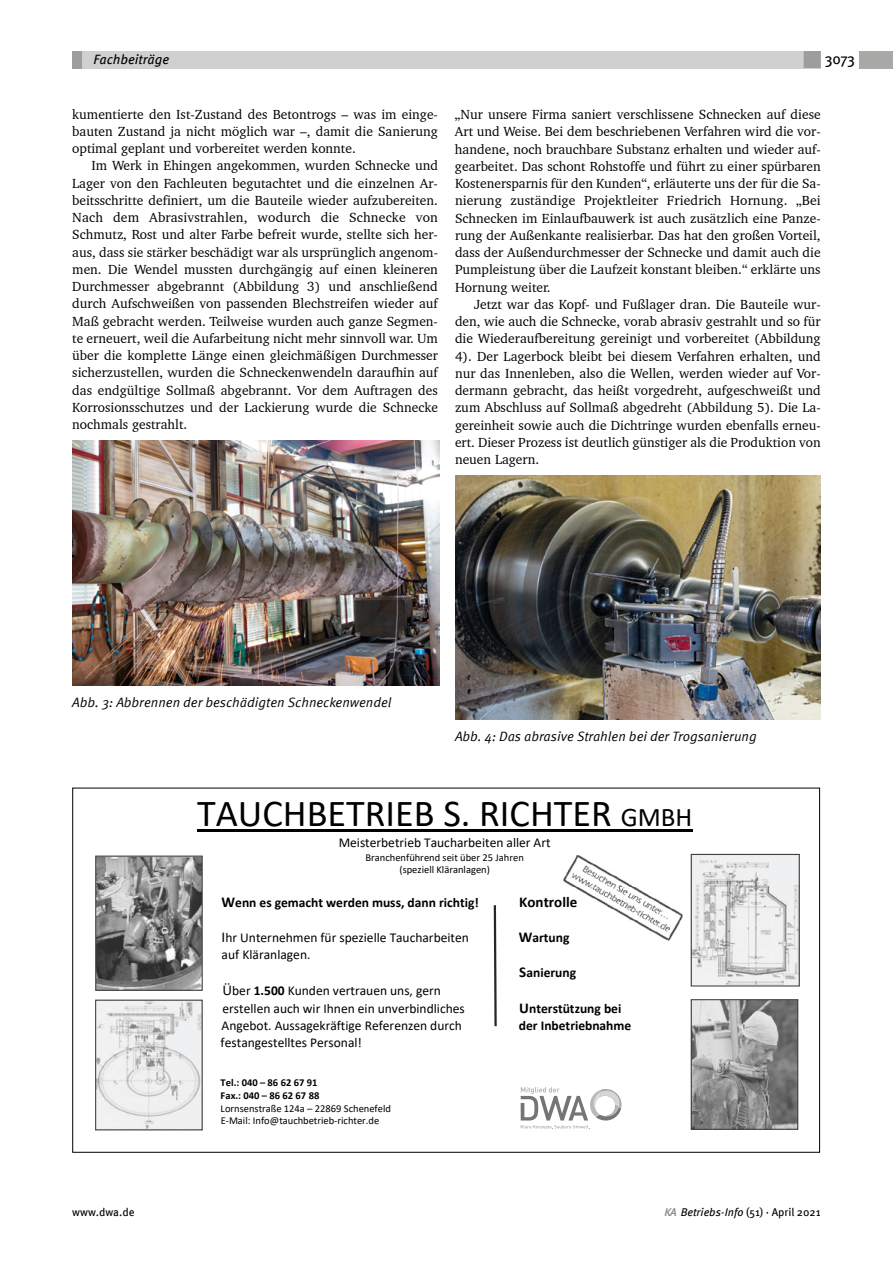
<style>
.page{position:relative;width:893px;height:1263px;background:#fff}
.page>*{position:absolute;margin:0;border:0;box-sizing:border-box;transform-origin:0 0}
.t1{font:38.25px "Calibri";color:#000}
.t2{font:700 15px "Calibri";color:#000}
.t3{font:15px "Meta Pro";color:#000}
.t4{font:13.5px/17.2px "Charter BT";color:#000;text-align:justify}
.t5{font:13.5px/18.3px "Calibri";color:#000}
.t6{font:italic 13.5px "Meta Pro";color:#000}
.t7{font:700 13.5px "Calibri";color:#000}
.t8{font:italic 13.5px "Meta Pro";color:#000}
.t9{font:11.25px "Meta Pro";color:#000}
.t10{font:10.5px/12.8px "Calibri";color:#000}
.t11{font:700 10.5px/12.8px "Calibri";color:#000}
.s1{font-size:27px}
.s2{font-size:15px}
.s3{font-weight:700}
.s4{font-weight:500;font-style:italic;color:#878787}
.s5{font-style:italic}
</style>
<div class="page">
<div style="left:120px;top:51px;width:701px;height:17px;background:#d0d0d0"></div>
<div style="left:804px;top:51px;width:17px;height:17px;background:#9d9d9c"></div>
<div style="left:859px;top:51px;width:34px;height:17px;background:#a8a8a7"></div>
<div style="left:72px;top:51px;width:11px;height:17px;background:#9d9d9c"></div>
<div style="left:83px;top:51px;width:170px;height:17px;background:#d0d0d0"></div>
<img style="left:72px;top:440px;width:367px;height:245px">
<img style="left:455px;top:475px;width:366px;height:244px">
<img style="left:563px;top:855px;width:120px;height:86px">
<hr style="left:197px;top:830px;width:495px;height:2px;background:#000">
<svg style="left:95px;top:999px;width:108px;height:131px"></svg>
<svg style="left:691px;top:854px;width:109px;height:132px"></svg>
<svg style="left:95px;top:855px;width:108px;height:136px;background:#828282"></svg>
<svg style="left:691px;top:999px;width:107px;height:131px;background:#939292"></svg>
<svg style="left:494px;top:905px;width:3px;height:121px"></svg>
<svg style="left:520px;top:1087px;width:101px;height:42px"></svg>
<p class="t8" style="left:94px;top:49px;width:77px">Fachbeiträge</p>
<p class="t3" style="left:825px;top:47px;width:32px">3073</p>
<p class="t4" style="left:72px;top:105px;width:367px">kumentierte den Ist-Zustand des Betontrogs – was im einge&shy;bauten Zustand ja nicht möglich war –, damit die Sanierung optimal geplant und vorbereitet werden konnte.</p>
<p class="t4" style="left:72px;top:157px;width:367px;text-indent:19px">Im Werk in Ehingen angekommen, wurden Schnecke und Lager von den Fachleuten begutachtet und die einzelnen Ar&shy;beitsschritte definiert, um die Bauteile wieder aufzubereiten.<br>Nach dem Abrasivstrahlen, wodurch die Schnecke von Schmutz, Rost und alter Farbe befreit wurde, stellte sich her&shy;aus, dass sie stärker beschädigt war als ursprünglich angenom&shy;men. Die Wendel mussten durchgängig auf einen kleineren Durchmesser abgebrannt (Abbildung 3) und anschließend durch Aufschweißen von passenden Blechstreifen wieder auf Maß gebracht werden. Teilweise wurden auch ganze Segmen&shy;te erneuert, weil die Aufarbeitung nicht mehr sinnvoll war. Um über die komplette Länge einen gleichmäßigen Durchmesser sicherzustellen, wurden die Schneckenwendeln daraufhin auf das endgültige Sollmaß abgebrannt. Vor dem Auftragen des Korrosionsschutzes und der Lackierung wurde die Schnecke nochmals gestrahlt.</p>
<p class="t4" style="left:455px;top:106px;width:367px">„Nur unsere Firma saniert verschlissene Schnecken auf diese Art und Weise. Bei dem beschriebenen Verfahren wird die vor&shy;handene, noch brauchbare Substanz erhalten und wieder auf&shy;gearbeitet. Das schont Rohstoffe und führt zu einer spürbaren Kostenersparnis für den Kunden“, erläuterte uns der für die Sa&shy;nierung zuständige Projektleiter Friedrich Hornung. „Bei Schnecken im Einlaufbauwerk ist auch zusätzlich eine Panze&shy;rung der Außenkante realisierbar. Das hat den großen Vorteil, dass der Außendurchmesser der Schnecke und damit auch die Pumpleistung über die Laufzeit konstant bleiben.“ erklärte uns Hornung weiter.</p>
<p class="t4" style="left:455px;top:295px;width:367px;text-indent:19px">Jetzt war das Kopf- und Fußlager dran. Die Bauteile wur&shy;den, wie auch die Schnecke, vorab abrasiv gestrahlt und so für die Wiederaufbereitung gereinigt und vorbereitet (Abbildung 4). Der Lagerbock bleibt bei diesem Verfahren erhalten, und nur das Innenleben, also die Wellen, werden wieder auf Vor&shy;dermann gebracht, das heißt vorgedreht, aufgeschweißt und zum Abschluss auf Sollmaß abgedreht (Abbildung 5). Die La&shy;gereinheit sowie auch die Dichtringe wurden ebenfalls erneu&shy;ert. Dieser Prozess ist deutlich günstiger als die Produktion von neuen Lagern.</p>
<p class="t6" style="left:72px;top:692px;width:321px">Abb. 3: Abbrennen der beschädigten Schneckenwendel</p>
<p class="t6" style="left:455px;top:726px;width:303px">Abb. 4: Das abrasive Strahlen bei der Trogsanierung</p>
<h1 class="t1" style="left:197px;top:786px;width:497px">TAUCHBETRIEB S. RICHTER <span class="s1">GMBH</span></h1>
<p class="t5" style="left:339px;top:833px;width:213px">Meisterbetrieb Taucharbeiten aller Art</p>
<p class="t10" style="left:365px;top:850px;width:160px;text-align:center">Branchenführend seit über 25 Jahren (speziell Kläranlagen)</p>
<p class="t7" style="left:222px;top:893px;width:259px"><span class="s2">W</span>enn es gemacht werden muss, dann richtig!</p>
<p class="t2" style="left:519px;top:891px;width:59px">Kontrolle</p>
<p class="t5" style="left:222px;top:928px;width:249px"><span class="s2">I</span>hr Unternehmen für spezielle Taucharbeiten</p>
<p class="t7" style="left:519px;top:928px;width:52px"><span class="s2">W</span>artung</p>
<p class="t5" style="left:222px;top:945px;width:90px">auf Kläranlagen.</p>
<p class="t7" style="left:519px;top:962px;width:58px"><span class="s2">S</span>anierung</p>
<p class="t5" style="left:223px;top:981px;width:244px"><span class="s2">Ü</span>ber <span class="s3">1.500</span> Kunden vertrauen uns, gern erstellen auch wir Ihnen ein unverbindliches</p>
<p class="t7" style="left:519px;top:999px;width:104px"><span class="s2">U</span>nterstützung bei</p>
<p class="t5" style="left:222px;top:1016px;width:242px">Angebot. Aussagekräftige Referenzen durch</p>
<p class="t7" style="left:519px;top:1016px;width:114px">der Inbetriebnahme</p>
<p class="t5" style="left:221px;top:1033px;width:143px">festangestelltes Personal!</p>
<p class="t11" style="left:221px;top:1076px;width:100px">Tel.: 040 – 86 62 67 91<br>Fax.: 040 – 86 62 67 88</p>
<p class="t10" style="left:221px;top:1101px;width:172px">Lornsenstraße 124a – 22869 Schenefeld<br>E‐Mail: Info@tauchbetrieb‐richter.de</p>
<p class="t9" style="left:72px;top:1204px;width:64px">www.dwa.de</p>
<p class="t9" style="left:664px;top:1204px;width:158px"><span class="s4">KA</span> <span class="s5">Betriebs-Info</span> (51) · April 2021</p>
</div>
